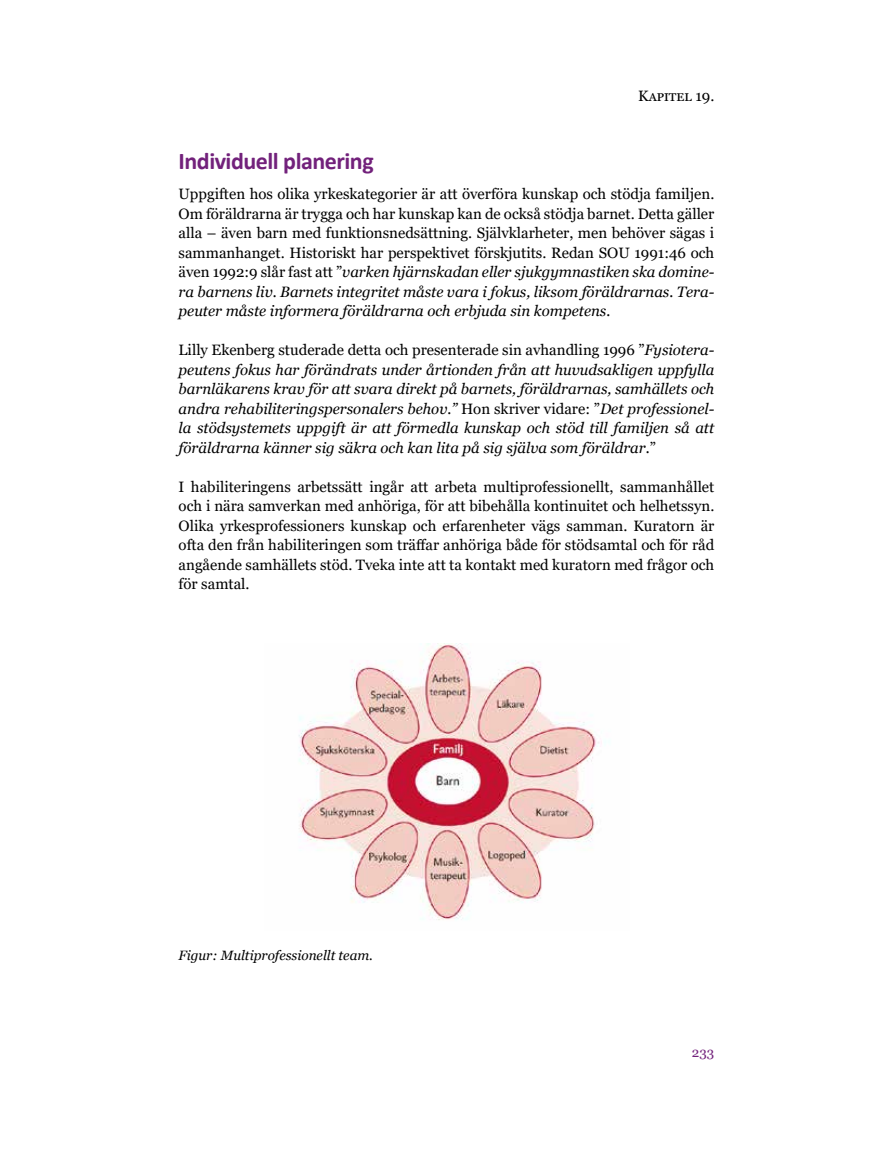
<style>
.page{position:relative;width:893px;height:1149px;background:#fff}
.page>*{position:absolute;margin:0;border:0;box-sizing:border-box;transform-origin:0 0}
.t1{font:700 24px "Calibri";letter-spacing:-.02em;color:#72217b}
.t2{font:15px/19.5px "Georgia";color:#000;text-align:justify}
.t3{font:italic 15px/19.5px "Georgia";color:#000;text-align:justify}
.t4{font:italic 13.5px "Georgia";color:#000}
.t5{font:13.5px "Georgia";color:#72217b}
.s1{font-style:italic}
.s2{font-style:normal}
</style>
<div class="page">
<img style="left:299px;top:643px;width:307px;height:277px">
<p class="t2" style="left:638px;top:86px;width:78px">Kapitel 19.</p>
<h1 class="t1" style="left:179px;top:144px;width:197px">Individuell planering</h1>
<p class="t2" style="left:179px;top:184px;width:537px">Uppgiften hos olika yrkeskategorier är att överföra kunskap och stödja familjen.<br>Om föräldrarna är trygga och har kunskap kan de också stödja barnet. Detta gäller alla – även barn med funktionsnedsättning. Självklarheter, men behöver sägas i sammanhanget. Historiskt har perspektivet förskjutits. Redan SOU 1991:46 och även 1992:9 slår fast att ”<span class="s1">varken hjärnskadan eller sjukgymnastiken ska domine&shy;ra barnens liv. Barnets integritet måste vara i fokus, liksom föräldrarnas. Tera&shy;peuter måste informera föräldrarna och erbjuda sin kompetens.</span></p>
<p class="t3" style="left:179px;top:340px;width:537px"><span class="s2">Lilly Ekenberg studerade detta och presenterade sin avhandling 1996 ”</span>Fysiotera&shy;peutens fokus har förändrats under årtionden från att huvudsakligen uppfylla barnläkarens krav för att svara direkt på barnets, föräldrarnas, samhällets och andra rehabiliteringspersonalers behov.” <span class="s2">Hon skriver vidare: ”</span>Det professionel&shy;la stödsystemets uppgift är att förmedla kunskap och stöd till familjen så att föräldrarna känner sig säkra och kan lita på sig själva som föräldrar.<span class="s2">”</span></p>
<p class="t2" style="left:179px;top:477px;width:537px">I habiliteringens arbetssätt ingår att arbeta multiprofessionellt, sammanhållet och i nära samverkan med anhöriga, för att bibehålla kontinuitet och helhetssyn.<br>Olika yrkesprofessioners kunskap och erfarenheter vägs samman. Kuratorn är ofta den från habiliteringen som träffar anhöriga både för stödsamtal och för råd angående samhällets stöd. Tveka inte att ta kontakt med kuratorn med frågor och för samtal.</p>
<p class="t4" style="left:179px;top:946px;width:196px">Figur: Multiprofessionellt team.</p>
<p class="t5" style="left:692px;top:1043px;width:24px">233</p>
</div>
